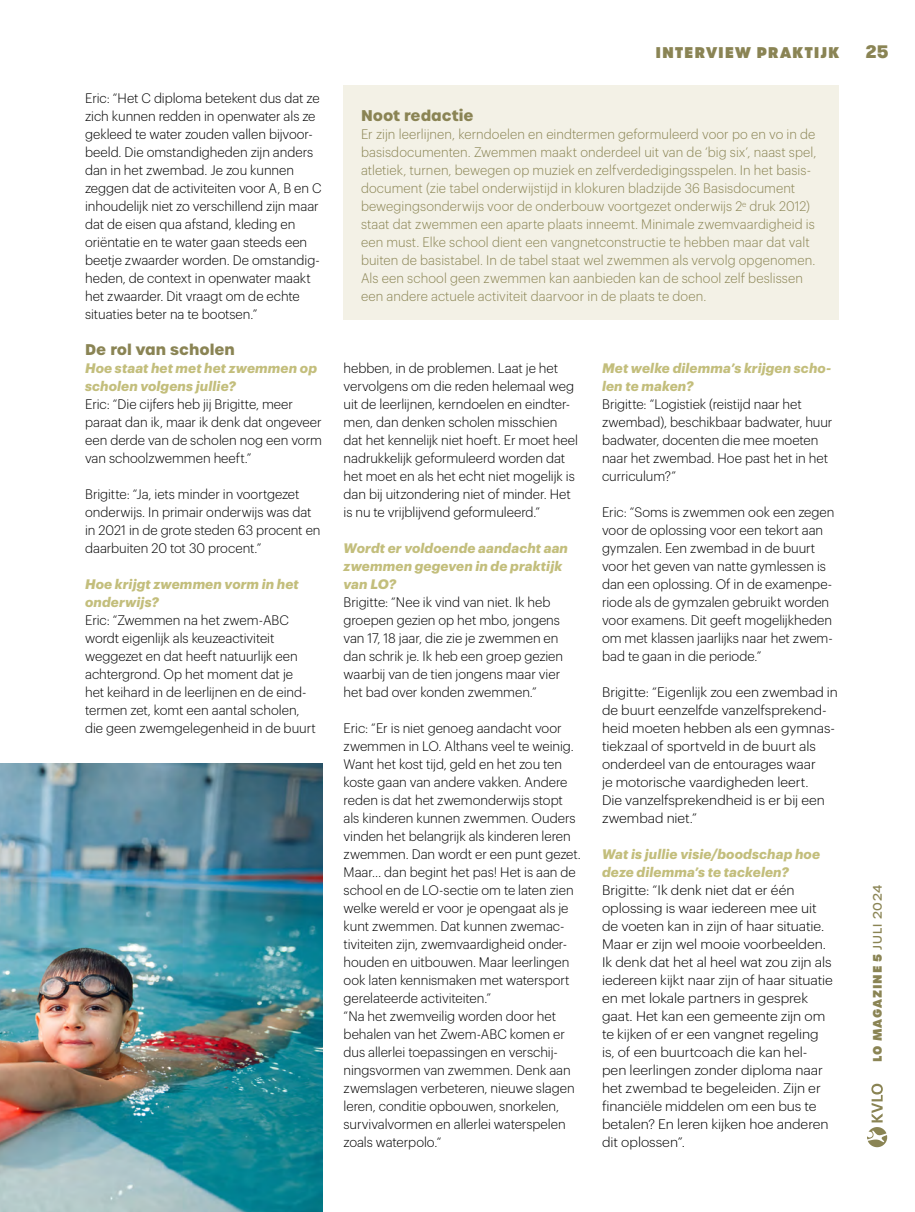
<style>
.page{position:relative;width:915px;height:1212px;background:#fff}
.page>*{position:absolute;margin:0;border:0;box-sizing:border-box;transform-origin:0 0}
.t1{font:900 18px "GT Walsheim Pro";color:#8a8454}
.t2{font:700 15px "Urbane";color:#8a8454}
.t3{font:800 15px "Urbane";letter-spacing:.06em;color:#8a8454}
.t4{font:300 13.5px/18px "Graphik";color:#000}
.t5{font:300 13.5px/18px "Graphik";letter-spacing:.01em;color:#8a8454;scale:.96 1}
.t6{font:italic 700 13.5px/18px "Graphik";letter-spacing:.01em;color:#c3be7c}
.t7{font:800 12px "Urbane";letter-spacing:.07em;color:#8a8454}
.s1{font-weight:500}
</style>
<div class="page">
<div style="left:343px;top:85px;width:495px;height:234px;background:#f3f1e6"></div>
<svg style="left:867px;top:1084px;width:19px;height:63px"></svg>
<img style="left:0;top:763px;width:322px;height:449px">
<p class="t4" style="left:85px;top:88px;width:238px">Eric: “Het C diploma betekent dus dat ze zich kunnen redden in openwater als ze gekleed te water zouden vallen bijvoor&shy;beeld. Die omstandigheden zijn anders dan in het zwembad. Je zou kunnen zeggen dat de activiteiten voor A, B en C inhoudelijk niet zo verschillend zijn maar dat de eisen qua afstand, kleding en oriëntatie en te water gaan steeds een beetje zwaarder worden. De omstandig&shy;heden, de context in openwater maakt het zwaarder. Dit vraagt om de echte situaties beter na te bootsen.”</p>
<p class="t2" style="left:85px;top:339px;width:151px">De rol van scholen</p>
<p class="t6" style="left:85px;top:358px;width:233px">Hoe staat het met het zwemmen op scholen volgens jullie?</p>
<p class="t4" style="left:85px;top:394px;width:238px">Eric: “Die cijfers heb jij Brigitte, meer paraat dan ik, maar ik denk dat ongeveer een derde van de scholen nog een vorm van schoolzwemmen heeft.”</p>
<p class="t4" style="left:85px;top:484px;width:237px">Brigitte: “Ja, iets minder in voortgezet onderwijs. In primair onderwijs was dat in 2021 in de grote steden 63 procent en daarbuiten 20 tot 30 procent.”</p>
<p class="t6" style="left:85px;top:574px;width:215px">Hoe krijgt zwemmen vorm in het onderwijs?</p>
<p class="t4" style="left:85px;top:610px;width:232px">Eric: “Zwemmen na het zwem-ABC wordt eigenlijk als keuzeactiviteit weggezet en dat heeft natuurlijk een achtergrond. Op het moment dat je<br>het keihard in de leerlijnen en de eind&shy;termen zet, komt een aantal scholen, die geen zwemgelegenheid in de buurt</p>
<p class="t3" style="left:655px;top:42px;width:185px">INTERVIEW PRAKTIJK</p>
<h1 class="t1" style="left:865px;top:40px;width:25px">25</h1>
<p class="t2" style="left:361px;top:105px;width:114px">Noot redactie</p>
<p class="t5" style="left:361px;top:124px;width:475px">Er zijn leerlijnen, kerndoelen en eindtermen geformuleerd voor po en vo in de basisdocumenten. Zwemmen maakt onderdeel uit van de ‘big six’, naast spel, atletiek, turnen, bewegen op muziek en zelfverdedigingsspelen. In het basis&shy;document (zie tabel onderwijstijd in klokuren bladzijde 36 Basisdocument bewegingsonderwijs voor de onderbouw voortgezet onderwijs 2<sup>e</sup> druk 2012) staat dat zwemmen een aparte plaats inneemt. Minimale zwemvaardigheid is een must. Elke school dient een vangnetconstructie te hebben maar dat valt buiten de basistabel. In de tabel staat wel zwemmen als vervolg opgenomen.<br>Als een school geen zwemmen kan aanbieden kan de school zelf beslissen een andere actuele activiteit daarvoor in de plaats te doen.</p>
<p class="t4" style="left:343px;top:358px;width:236px">hebben, in de problemen. Laat je het vervolgens om die reden helemaal weg uit de leerlijnen, kerndoelen en eindter&shy;men, dan denken scholen misschien dat het kennelijk niet hoeft. Er moet heel nadrukkelijk geformuleerd worden dat het moet en als het echt niet mogelijk is dan bij uitzondering niet of minder. Het is nu te vrijblijvend geformuleerd.”</p>
<p class="t6" style="left:343px;top:538px;width:226px">Wordt er voldoende aandacht aan zwemmen gegeven in de praktijk van LO?</p>
<p class="t4" style="left:343px;top:592px;width:221px">Brigitte: “Nee ik vind van niet. Ik heb groepen gezien op het mbo, jongens van 17, 18 jaar, die zie je zwemmen en dan schrik je. Ik heb een groep gezien waarbij van de tien jongens maar vier het bad over konden zwemmen.”</p>
<p class="t4" style="left:343px;top:718px;width:238px">Eric: “Er is niet genoeg aandacht voor zwemmen in LO. Althans veel te weinig.<br>Want het kost tijd, geld en het zou ten koste gaan van andere vakken. Andere reden is dat het zwemonderwijs stopt als kinderen kunnen zwemmen. Ouders vinden het belangrijk als kinderen leren zwemmen. Dan wordt er een punt gezet.<br>Maar… dan begint het pas! Het is aan de school en de LO-sectie om te laten zien welke wereld er voor je opengaat als je kunt zwemmen. Dat kunnen zwemac&shy;tiviteiten zijn, zwemvaardigheid onder&shy;houden en uitbouwen. Maar leerlingen ook laten kennismaken met watersport gerelateerde activiteiten.”<br>“Na het zwemveilig worden door het behalen van het Zwem-ABC komen er dus allerlei toepassingen en verschij&shy;ningsvormen van zwemmen. Denk aan zwemslagen verbeteren, nieuwe slagen leren, conditie opbouwen, snorkelen, survivalvormen en allerlei waterspelen zoals waterpolo.“</p>
<p class="t6" style="left:602px;top:358px;width:231px">Met welke dilemma’s krijgen scho&shy;len te maken?</p>
<p class="t4" style="left:602px;top:394px;width:232px">Brigitte: “Logistiek (reistijd naar het zwembad), beschikbaar badwater, huur badwater, docenten die mee moeten naar het zwembad. Hoe past het in het curriculum?”</p>
<p class="t4" style="left:602px;top:502px;width:234px">Eric: “Soms is zwemmen ook een zegen voor de oplossing voor een tekort aan gymzalen. Een zwembad in de buurt voor het geven van natte gymlessen is dan een oplossing. Of in de examenpe&shy;riode als de gymzalen gebruikt worden voor examens. Dit geeft mogelijkheden om met klassen jaarlijks naar het zwem&shy;bad te gaan in die periode.”</p>
<p class="t4" style="left:602px;top:682px;width:237px">Brigitte: “Eigenlijk zou een zwembad in de buurt eenzelfde vanzelfsprekend&shy;heid moeten hebben als een gymnas&shy;tiekzaal of sportveld in de buurt als onderdeel van de entourages waar<br>je motorische vaardigheden leert.<br>Die vanzelfsprekendheid is er bij een zwembad niet.”</p>
<p class="t6" style="left:602px;top:844px;width:219px">Wat is jullie visie/boodschap hoe deze dilemma’s te tackelen?</p>
<p class="t4" style="left:602px;top:880px;width:232px">Brigitte: “Ik denk niet dat er één oplossing is waar iedereen mee uit de voeten kan in zijn of haar situatie.<br>Maar er zijn wel mooie voorbeelden.<br>Ik denk dat het al heel wat zou zijn als iedereen kijkt naar zijn of haar situatie en met lokale partners in gesprek gaat. Het kan een gemeente zijn om te kijken of er een vangnet regeling is, of een buurtcoach die kan hel&shy;pen leerlingen zonder diploma naar het zwembad te begeleiden. Zijn er financiële middelen om een bus te betalen? En leren kijken hoe anderen dit oplossen”.</p>
<p class="t7" style="left:868px;top:1062px;width:179px;rotate:-90deg">LO MAGAZINE 5 <span class="s1">JULI 2024</span></p>
</div>
